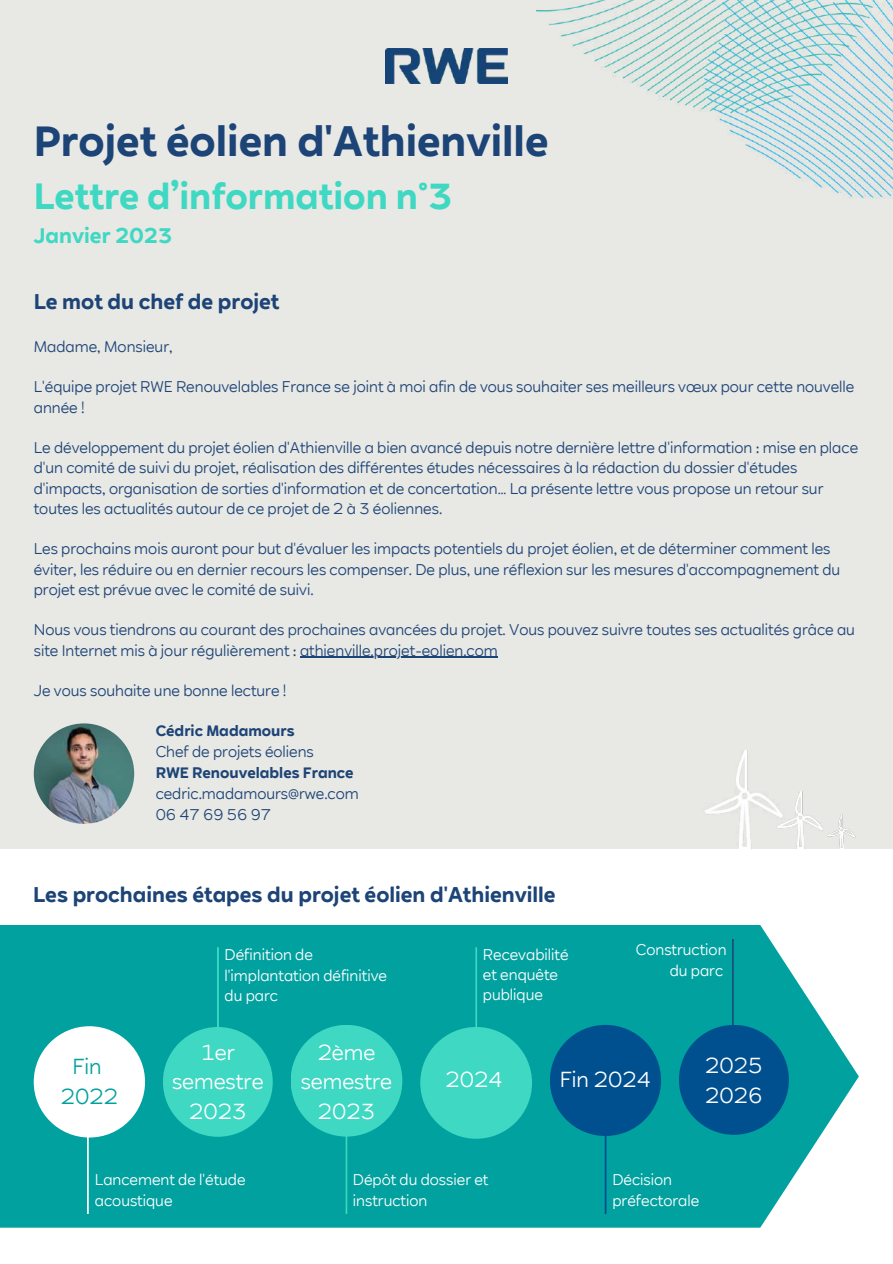
<style>
.page{position:relative;width:893px;height:1264px;background:#fff}
.page>*{position:absolute;margin:0;border:0;box-sizing:border-box;transform-origin:0 0}
.t1{font:700 42px "RWE Sans";color:#1d4477}
.t2{font:700 36px "RWE Sans";color:#3ed8c3}
.t3{font:700 21px "RWE Sans";color:#1d4477}
.t4{font:21px/29.2px "RWE Sans";color:#fff;text-align:center}
.t5{font:700 21px "RWE Sans";color:#3ed8c3}
.t6{font:21px/29.2px "RWE Sans";color:#00a19f;text-align:center}
.t7{font:15px/20.2px "RWE Sans";color:#1d4477}
.t8{font:15px/20.2px "RWE Sans";color:#fff}
.t9{font:700 15px "RWE Sans";color:#1d4477}
</style>
<div class="page">
<div style="left:0;top:0;width:892px;height:848px;background:#e8e8e4"></div>
<img style="left:693px;top:750px;width:77px;height:99px">
<img style="left:770px;top:791px;width:53px;height:58px">
<img style="left:823px;top:814px;width:35px;height:35px">
<img style="left:385px;top:49px;width:122px;height:35px">
<img style="left:536px;top:0;width:356px;height:198px">
<img style="left:34px;top:723px;width:100px;height:100px;border-radius:50%">
<svg style="left:0;top:925px;width:858px;height:302px;background:#12a7a5"></svg>
<hr style="left:300px;top:656px;width:198px;height:2px;background:#1d4477">
<div style="left:34px;top:1026px;width:111px;height:111px;background:#fff;border-radius:50%"></div>
<div style="left:163px;top:1026px;width:110px;height:110px;background:#3ed8c3;border-radius:50%"></div>
<div style="left:290px;top:1024px;width:112px;height:112px;background:#3ed8c3;border-radius:50%"></div>
<div style="left:420px;top:1026px;width:112px;height:112px;background:#3ed8c3;border-radius:50%"></div>
<svg style="left:604px;top:1135px;width:2px;height:78px"></svg>
<div style="left:550px;top:1024px;width:111px;height:111px;background:#00508f;border-radius:50%"></div>
<svg style="left:732px;top:938px;width:1px;height:86px"></svg>
<div style="left:679px;top:1024px;width:109px;height:110px;background:#00508f;border-radius:50%"></div>
<svg style="left:87px;top:1137px;width:2px;height:76px"></svg>
<svg style="left:475px;top:947px;width:2px;height:80px"></svg>
<svg style="left:345px;top:1136px;width:2px;height:77px"></svg>
<svg style="left:217px;top:947px;width:2px;height:79px"></svg>
<h1 class="t1" style="left:34px;top:116px;width:516px">Projet éolien d'Athienville</h1>
<h2 class="t2" style="left:34px;top:174px;width:420px">Lettre d’information n°3</h2>
<h3 class="t5" style="left:34px;top:223px;width:140px">Janvier 2023</h3>
<h3 class="t3" style="left:34px;top:289px;width:247px">Le mot du chef de projet</h3>
<p class="t7" style="left:34px;top:336px;width:140px">Madame, Monsieur,</p>
<p class="t7" style="left:34px;top:377px;width:822px">L'équipe projet RWE Renouvelables France se joint à moi afin de vous souhaiter ses meilleurs vœux pour cette nouvelle année !</p>
<p class="t7" style="left:34px;top:437px;width:825px">Le développement du projet éolien d'Athienville a bien avancé depuis notre dernière lettre d'information : mise en place d'un comité de suivi du projet, réalisation des différentes études nécessaires à la rédaction du dossier d'études d'impacts, organisation de sorties d'information et de concertation… La présente lettre vous propose un retour sur toutes les actualités autour de ce projet de 2 à 3 éoliennes.</p>
<p class="t7" style="left:34px;top:539px;width:808px">Les prochains mois auront pour but d'évaluer les impacts potentiels du projet éolien, et de déterminer comment les éviter, les réduire ou en dernier recours les compenser. De plus, une réflexion sur les mesures d'accompagnement du projet est prévue avec le comité de suivi.</p>
<p class="t7" style="left:34px;top:620px;width:822px">Nous vous tiendrons au courant des prochaines avancées du projet. Vous pouvez suivre toutes ses actualités grâce au site Internet mis à jour régulièrement : athienville.projet-eolien.com</p>
<p class="t7" style="left:34px;top:680px;width:254px">Je vous souhaite une bonne lecture !</p>
<p class="t9" style="left:156px;top:721px;width:140px">Cédric Madamours</p>
<p class="t7" style="left:156px;top:741px;width:160px">Chef de projets éoliens</p>
<p class="t9" style="left:156px;top:763px;width:199px">RWE Renouvelables France</p>
<p class="t7" style="left:156px;top:783px;width:204px;line-height:21px">cedric.madamours@rwe.com<br>06 47 69 56 97</p>
<h3 class="t3" style="left:33px;top:882px;width:524px">Les prochaines étapes du projet éolien d'Athienville</h3>
<p class="t8" style="left:225px;top:944px;width:164px">Définition de l'implantation définitive du parc</p>
<p class="t8" style="left:483px;top:944px;width:87px">Recevabilité et enquête publique</p>
<p class="t8" style="left:635px;top:940px;width:92px;text-align:right">Construction du parc</p>
<h3 class="t6" style="left:61px;top:1052px;width:59px">Fin<br>2022</h3>
<h3 class="t4" style="left:172px;top:1037px;width:93px">1er semestre<br>2023</h3>
<h3 class="t4" style="left:301px;top:1037px;width:93px">2ème semestre<br>2023</h3>
<h3 class="t4" style="left:445px;top:1065px;width:59px">2024</h3>
<h3 class="t4" style="left:560px;top:1064px;width:92px">Fin 2024</h3>
<h3 class="t4" style="left:705px;top:1051px;width:59px;text-align:left">2025<br>2026</h3>
<p class="t8" style="left:95px;top:1169px;width:152px">Lancement de l'étude acoustique</p>
<p class="t8" style="left:353px;top:1169px;width:137px">Dépôt du dossier et instruction</p>
<p class="t8" style="left:612px;top:1169px;width:88px">Décision préfectorale</p>
</div>
